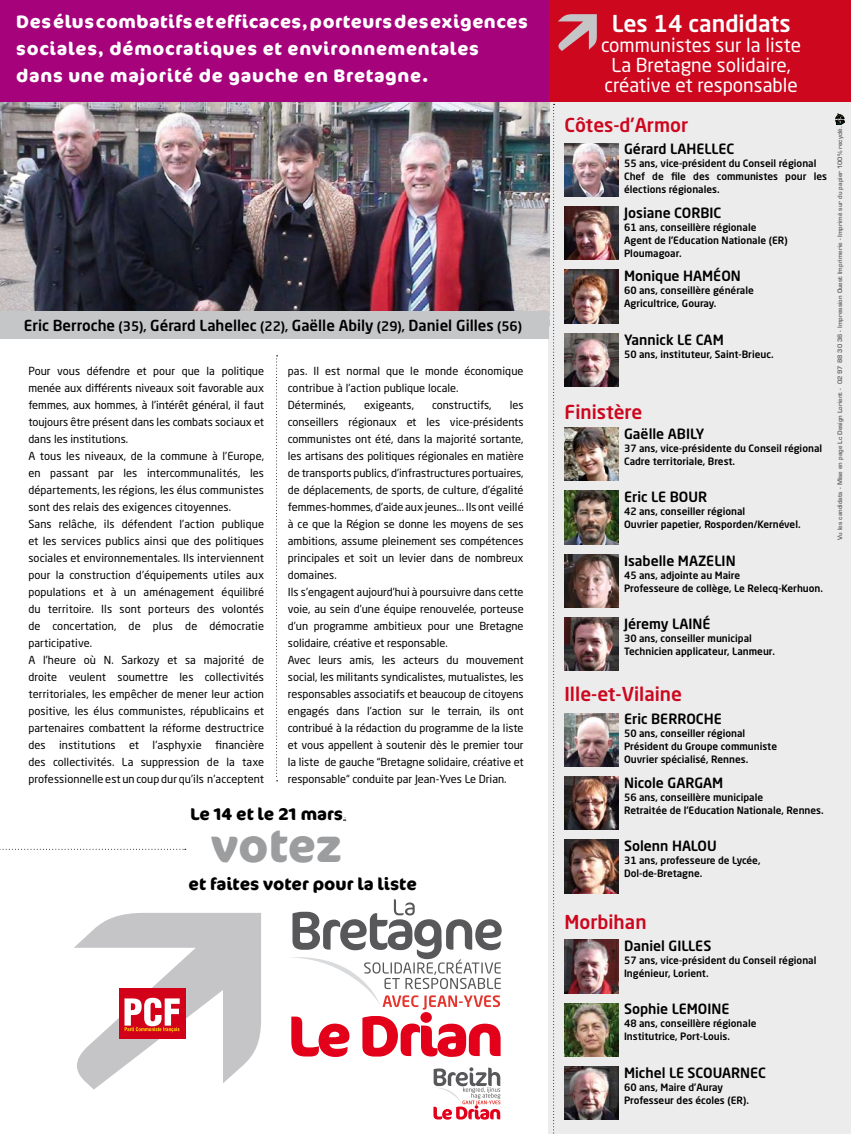
<style>
.page{position:relative;width:851px;height:1134px;background:#fff}
.page>*{position:absolute;margin:0;border:0;box-sizing:border-box;transform-origin:0 0}
.t1{font:700 46px "Cocon";color:#9c9d9f}
.t2{font:500 23px "Neo Sans Std";color:#fff}
.t3{font:19px/20px "Neo Sans Std";color:#fff;text-align:center}
.t4{font:500 19px "Neo Sans Std";color:#cc071e}
.t5{font:700 18px/27px "Cocon";letter-spacing:.04em;color:#fff}
.t6{font:700 17px "Cocon";color:#000}
.t7{font:500 15px "Neo Sans Std";color:#000}
.t8{font:500 14px "Neo Sans Std";color:#000}
.t9{font:11px/17px "Neo Sans Std";color:#000}
.t10{font:500 10px/13px "Neo Sans Std";color:#000}
.t11{font:600 6px "Eurostile";color:#646567}
.t12{font:6px "Times";color:#000}
.s1{font-size:19.4px}
.s2{font-size:13px}
</style>
<div class="page">
<div style="left:548px;top:0;width:302px;height:1134px;background:#ececed"></div>
<div style="left:0;top:0;width:548px;height:103px;background:#a5027c"></div>
<img style="left:0;top:102px;width:549px;height:225px">
<div style="left:548px;top:0;width:302px;height:102px;background:#cc071e"></div>
<svg style="left:558px;top:14px;width:38px;height:37px"></svg>
<svg style="left:553px;top:104px;width:1px;height:1030px"></svg>
<div style="left:0;top:311px;width:548px;height:28px;background:#c5c6c8"></div>
<img style="left:565px;top:940px;width:53px;height:53px">
<img style="left:565px;top:1003px;width:53px;height:53px">
<img style="left:565px;top:1066px;width:53px;height:54px">
<img style="left:565px;top:143px;width:53px;height:54px">
<img style="left:565px;top:207px;width:53px;height:53px">
<img style="left:565px;top:270px;width:53px;height:53px">
<img style="left:565px;top:333px;width:53px;height:53px">
<img style="left:565px;top:427px;width:53px;height:54px">
<img style="left:565px;top:491px;width:53px;height:53px">
<img style="left:565px;top:554px;width:53px;height:53px">
<img style="left:565px;top:617px;width:53px;height:54px">
<img style="left:565px;top:713px;width:53px;height:53px">
<img style="left:565px;top:776px;width:53px;height:54px">
<img style="left:565px;top:840px;width:53px;height:53px">
<svg style="left:276px;top:355px;width:1px;height:426px"></svg>
<svg style="left:291px;top:899px;width:210px;height:158px"></svg>
<svg style="left:433px;top:1067px;width:67px;height:53px"></svg>
<svg style="left:74px;top:913px;width:187px;height:176px"></svg>
<svg style="left:0;top:849px;width:186px;height:1px"></svg>
<svg style="left:835px;top:114px;width:10px;height:11px"></svg>
<h3 class="t5" style="left:16px;top:9px;width:513px">Des élus combatifs et efficaces, porteurs des exigences sociales, démocratiques et environnementales dans une majorité de gauche en Bretagne<span class="s1">.</span></h3>
<h3 class="t7" style="left:24px;top:316px;width:499px">Eric Berroche <span class="s2">(35),</span> Gérard Lahellec <span class="s2">(22),</span> Gaëlle Abily <span class="s2">(29),</span> Daniel Gilles <span class="s2">(56)</span></h3>
<p class="t9" style="left:28px;top:362px;width:237px">Pour vous défendre et pour que la politique menée aux différents niveaux soit favorable aux femmes, aux hommes, à l’intérêt général, il faut toujours être présent dans les combats sociaux et dans les institutions.<br>A tous les niveaux, de la commune à l’Europe, en passant par les intercommunalités, les départements, les régions, les élus communistes sont des relais des exigences citoyennes.<br>Sans relâche, ils défendent l’action publique et les services publics ainsi que des politiques sociales et environnementales. Ils interviennent pour la construction d’équipements utiles aux populations et à un aménagement équilibré du territoire. Ils sont porteurs des volontés de concertation, de plus de démocratie participative.<br>A l’heure où N. Sarkozy et sa majorité de droite veulent soumettre les collectivités territoriales, les empêcher de mener leur action positive, les élus communistes, républicains et partenaires combattent la réforme destructrice des institutions et l’asphyxie financière des collectivités. La suppression de la taxe professionnelle est un coup dur qu’ils n’acceptent</p>
<p class="t9" style="left:288px;top:362px;width:237px">pas. Il est normal que le monde économique contribue à l’action publique locale.<br>Déterminés,</p>
<p class="t9" style="left:364px;top:396px;width:51px">exigeants,</p>
<p class="t9" style="left:432px;top:396px;width:61px">constructifs,</p>
<p class="t9" style="left:288px;top:396px;width:237px;text-indent:222px">les conseillers régionaux et les vice-présidents communistes ont été, dans la majorité sortante, les artisans des politiques régionales en matière de transports publics, d’infrastructures portuaires, de déplacements, de sports, de culture, d’égalité femmes-hommes, d’aide aux jeunes... Ils ont veillé à ce que la Région se donne les moyens de ses ambitions, assume pleinement ses compétences principales et soit un levier dans de nombreux domaines.<br>Ils s’engagent aujourd’hui à poursuivre dans cette voie, au sein d’une équipe renouvelée, porteuse d’un programme ambitieux pour une Bretagne solidaire, créative et responsable.<br>Avec leurs amis, les acteurs du mouvement social, les militants syndicalistes, mutualistes, les responsables associatifs et beaucoup de citoyens engagés dans l’action sur le terrain, ils ont contribué à la rédaction du programme de la liste et vous appellent à soutenir dès le premier tour la liste de gauche “Bretagne solidaire, créative et responsable“ conduite par Jean-Yves Le Drian.</p>
<h3 class="t6" style="left:190px;top:803px;width:154px">Le 14 et le 21 mars</h3>
<p class="t12" style="left:344px;top:814px;width:3px">:</p>
<h1 class="t1" style="left:211px;top:819px;width:132px">votez</h1>
<h3 class="t6" style="left:189px;top:873px;width:230px">et faites voter pour la liste</h3>
<h2 class="t2" style="left:611px;top:9px;width:180px">Les 14 candidats</h2>
<h3 class="t3" style="left:601px;top:35px;width:201px">communistes sur la liste<br>La Bretagne solidaire, créative et responsable</h3>
<h3 class="t4" style="left:564px;top:113px;width:125px">Côtes-d’Armor</h3>
<p class="t8" style="left:624px;top:140px;width:112px">Gérard LAHELLEC</p>
<p class="t10" style="left:624px;top:157px;width:204px">55 ans, vice-président du Conseil régional<br>Chef de file des communistes pour les élections régionales.</p>
<p class="t8" style="left:624px;top:204px;width:99px">Josiane CORBIC</p>
<p class="t10" style="left:624px;top:220px;width:165px">61 ans, conseillère régionale<br>Agent de l’Education Nationale (ER)<br>Ploumagoar.</p>
<p class="t8" style="left:624px;top:267px;width:118px">Monique HAMÉON</p>
<p class="t10" style="left:624px;top:284px;width:131px">60 ans, conseillère générale<br>Agricultrice, Gouray.</p>
<p class="t8" style="left:624px;top:331px;width:101px">Yannick LE CAM</p>
<p class="t10" style="left:624px;top:348px;width:151px">50 ans, instituteur, Saint-Brieuc.</p>
<h3 class="t4" style="left:564px;top:400px;width:79px">Finistère</h3>
<p class="t8" style="left:624px;top:425px;width:82px">Gaëlle ABILY</p>
<p class="t10" style="left:624px;top:441px;width:199px">37 ans, vice-présidente du Conseil régional<br>Cadre territoriale, Brest.</p>
<p class="t8" style="left:624px;top:488px;width:85px">Eric LE BOUR</p>
<p class="t10" style="left:624px;top:505px;width:178px">42 ans, conseiller régional<br>Ouvrier papetier, Rosporden/Kernével.</p>
<p class="t8" style="left:624px;top:552px;width:113px">Isabelle MAZELIN</p>
<p class="t10" style="left:624px;top:568px;width:200px">45 ans, adjointe au Maire<br>Professeure de collège, Le Relecq-Kerhuon.</p>
<p class="t8" style="left:624px;top:615px;width:88px">Jéremy LAINÉ</p>
<p class="t10" style="left:624px;top:631px;width:152px">30 ans, conseiller municipal<br>Technicien applicateur, Lanmeur.</p>
<h3 class="t4" style="left:564px;top:682px;width:119px">Ille-et-Vilaine</h3>
<p class="t8" style="left:624px;top:710px;width:99px">Eric BERROCHE</p>
<p class="t10" style="left:624px;top:727px;width:154px">50 ans, conseiller régional<br>Président du Groupe communiste<br>Ouvrier spécialisé, Rennes.</p>
<p class="t8" style="left:624px;top:773px;width:101px">Nicole GARGAM</p>
<p class="t10" style="left:624px;top:790px;width:201px">56 ans, conseillère municipale<br>Retraitée de l’Education Nationale, Rennes.</p>
<p class="t8" style="left:624px;top:837px;width:94px">Solenn HALOU</p>
<p class="t10" style="left:624px;top:853px;width:138px">31 ans, professeure de Lycée,<br>Dol-de-Bretagne.</p>
<p class="t11" style="left:836px;top:540px;width:415px;rotate:-90deg">Vu les candidats - Mise en page Lc Design Lorient - 02 97 88 30 36 - Impression Ouest Imprimerie - Imprimé sur du papier 100% recyclé.</p>
<h3 class="t4" style="left:564px;top:910px;width:84px">Morbihan</h3>
<p class="t8" style="left:624px;top:937px;width:89px">Daniel GILLES</p>
<p class="t10" style="left:624px;top:953px;width:194px">57 ans, vice-président du Conseil régional<br>Ingénieur, Lorient.</p>
<p class="t8" style="left:624px;top:1000px;width:107px">Sophie LEMOINE</p>
<p class="t10" style="left:624px;top:1017px;width:134px">48 ans, conseillère régionale<br>Institutrice, Port-Louis.</p>
<p class="t8" style="left:624px;top:1063px;width:144px">Michel LE SCOUARNEC</p>
<p class="t10" style="left:624px;top:1080px;width:126px">60 ans, Maire d’Auray<br>Professeur des écoles (ER).</p>
</div>
